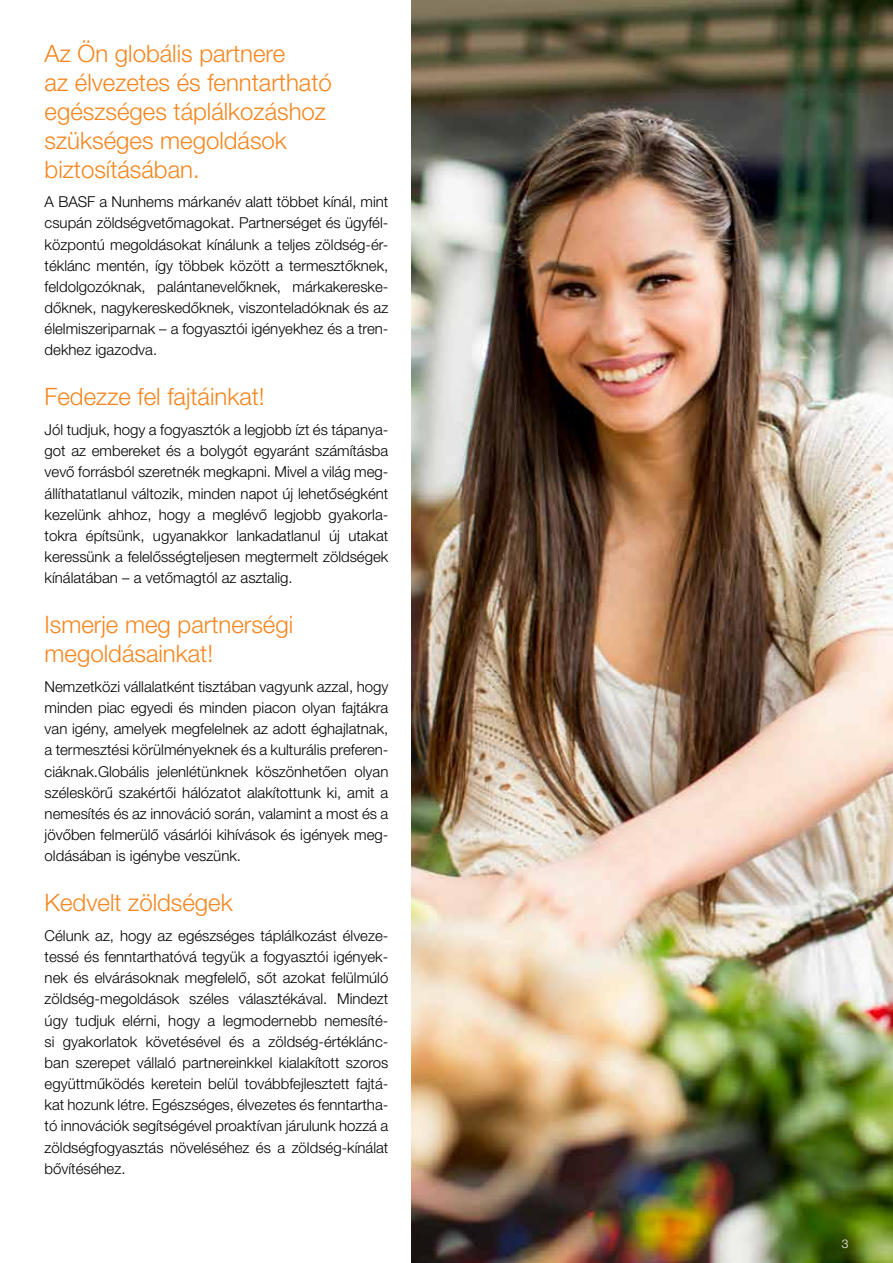
<style>
.page{position:relative;width:893px;height:1263px;background:#fff}
.page>*{position:absolute;margin:0;border:0;box-sizing:border-box;transform-origin:0 0}
.t1{font:300 24px/29px "Helvetica Neue LT Pro";color:#f6861f}
.t2{font:300 15px/21.1px "Helvetica Neue LT Pro";color:#000;text-align:justify}
.t3{font:300 12px "Helvetica Neue LT Pro";color:#fff}
</style>
<div class="page">
<img style="left:411px;top:0;width:482px;height:1263px">
<h1 class="t1" style="left:45px;top:38px;width:289px">Az Ön globális partnere<br>az élvezetes és fenntartható egészséges táplálkozáshoz szükséges megoldások biztosításában.</h1>
<p class="t2" style="left:45px;top:191px;width:345px">A BASF a Nunhems márkanév alatt többet kínál, mint csupán zöldségvetőmagokat. Partnerséget és ügyfél&shy;központú megoldásokat kínálunk a teljes zöldség-ér&shy;téklánc mentén, így többek között a termesztőknek, feldolgozóknak, palántanevelőknek, márkakereske&shy;dőknek, nagykereskedőknek, viszonteladóknak és az élelmiszeriparnak – a fogyasztói igényekhez és a tren&shy;dekhez igazodva.</p>
<h1 class="t1" style="left:45px;top:382px;width:222px">Fedezze fel fajtáinkat!</h1>
<p class="t2" style="left:45px;top:419px;width:345px">Jól tudjuk, hogy a fogyasztók a legjobb ízt és tápanya&shy;got az embereket és a bolygót egyaránt számításba vevő forrásból szeretnék megkapni. Mivel a világ meg&shy;állíthatatlanul változik, minden napot új lehetőségként kezelünk ahhoz, hogy a meglévő legjobb gyakorla&shy;tokra építsünk, ugyanakkor lankadatlanul új utakat keressünk a felelősségteljesen megtermelt zöldségek kínálatában – a vetőmagtól az asztalig.</p>
<h1 class="t1" style="left:45px;top:610px;width:250px">Ismerje meg partnerségi megoldásainkat!</h1>
<p class="t2" style="left:45px;top:676px;width:345px">Nemzetközi vállalatként tisztában vagyunk azzal, hogy minden piac egyedi és minden piacon olyan fajtákra van igény, amelyek megfelelnek az adott éghajlatnak, a termesztési körülményeknek és a kulturális preferen&shy;ciáknak.Globális jelenlétünknek köszönhetően olyan széleskörű szakértői hálózatot alakítottunk ki, amit a nemesítés és az innováció során, valamint a most és a jövőben felmerülő vásárlói kihívások és igények meg&shy;oldásában is igénybe veszünk.</p>
<h1 class="t1" style="left:45px;top:888px;width:190px">Kedvelt zöldségek</h1>
<p class="t2" style="left:45px;top:925px;width:345px">Célunk az, hogy az egészséges táplálkozást élveze&shy;tessé és fenntarthatóvá tegyük a fogyasztói igények&shy;nek és elvárásoknak megfelelő, sőt azokat felülmúló zöldség-megoldások széles választékával. Mindezt úgy tudjuk elérni, hogy a legmodernebb nemesíté&shy;si gyakorlatok követésével és a zöldség-értéklánc&shy;ban szerepet vállaló partnereinkkel kialakított szoros együttműködés keretein belül továbbfejlesztett fajtá&shy;kat hozunk létre. Egészséges, élvezetes és fenntartha&shy;tó innovációk segítségével proaktívan járulunk hozzá a zöldségfogyasztás növeléséhez és a zöldség-kínálat bővítéséhez.</p>
<p class="t3" style="left:842px;top:1236px;width:8px">3</p>
</div>
